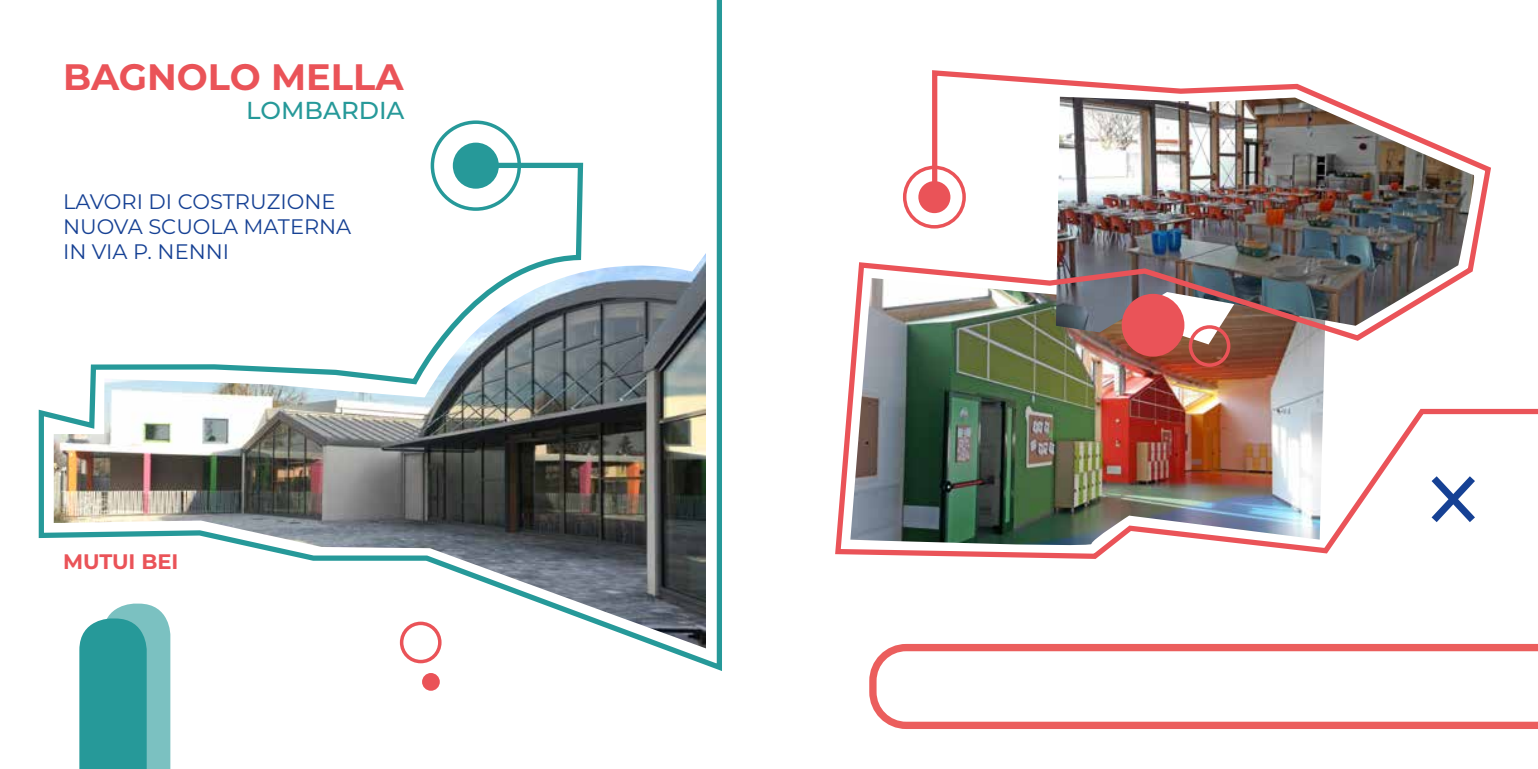
<style>
.page{position:relative;width:1538px;height:769px;background:#fff}
.page>*{position:absolute;margin:0;border:0;box-sizing:border-box;transform-origin:0 0}
.t1{font:700 36.75px "Montserrat";color:#ea5358}
.t2{font:500 24.5px "Montserrat";color:#269999}
.t3{font:21px/25.2px "Montserrat";color:#164194}
.t4{font:700 21px "Montserrat";color:#ea5358}
</style>
<div class="page">
<svg style="left:38px;top:0;width:684px;height:675px"></svg>
<div style="left:431px;top:120px;width:90px;height:91px;border:4px solid #269999;border-radius:50%"></div>
<div style="left:453px;top:143px;width:46px;height:46px;background:#269999;border-radius:50%"></div>
<div style="left:400px;top:622px;width:42px;height:41px;border:4px solid #ea5358;border-radius:50%"></div>
<div style="left:422px;top:673px;width:18px;height:18px;background:#ea5358;border-radius:50%"></div>
<img style="left:835px;top:70px;width:703px;height:489px">
<div style="left:903px;top:166px;width:63px;height:63px;border:4px solid #ea5358;border-radius:50%"></div>
<div style="left:918px;top:181px;width:32px;height:32px;background:#ea5358;border-radius:50%"></div>
<svg style="left:79px;top:604px;width:91px;height:165px;background:#4caaaa"></svg>
<svg style="left:869px;top:643px;width:669px;height:86px"></svg>
<h1 class="t1" style="left:63px;top:50px;width:142px">BAGNOLO</h1>
<h1 class="t1" style="left:271px;top:50px;width:60px">MELLA</h1>
<p class="t2" style="left:246px;top:93px;width:146px">LOMBARDIA</p>
<p class="t3" style="left:63px;top:188px;width:290px">LAVORI DI COSTRUZIONE<br>NUOVA SCUOLA MATERNA<br>IN VIA P. NENNI</p>
<p class="t4" style="left:63px;top:546px;width:114px">MUTUI BEI</p>
</div>
